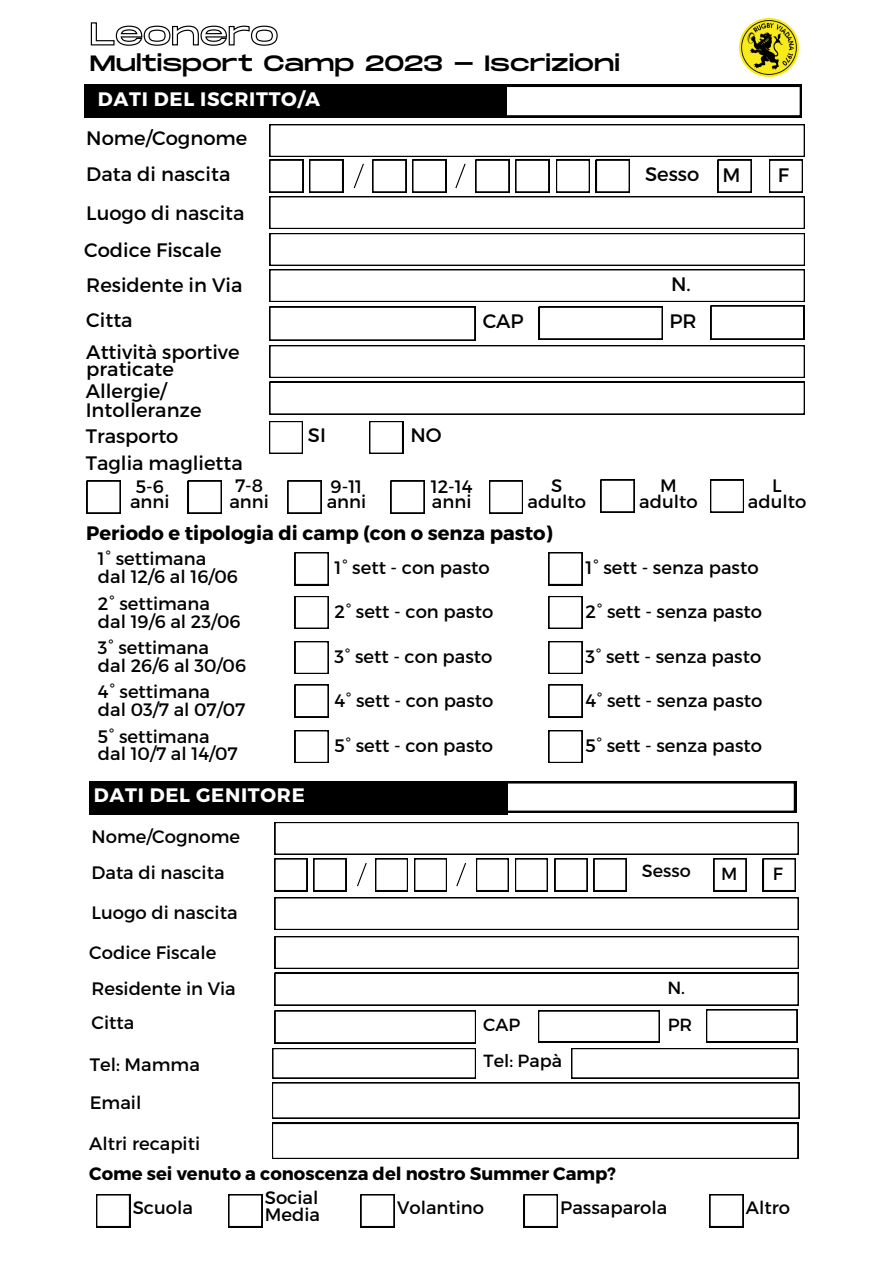
<style>
.page{position:relative;width:893px;height:1264px;background:#fff}
.page>*{position:absolute;margin:0;border:0;box-sizing:border-box;transform-origin:0 0}
.t1{font:22.2px "Monument Extended";color:#000}
.t2{font:19.5px/16.8px "Montserrat";color:#000}
.t3{font:700 19.5px "Montserrat";color:#000}
.t4{font:700 19.5px "Montserrat";letter-spacing:.035em;color:#fff}
.t5{font:18px/15.8px "Montserrat";color:#000}
.t6{font:700 18px "Montserrat";color:#000}
.t7{font:17.55px "Montserrat";color:#000}
</style>
<div class="page">
<div style="left:84px;top:85px;width:422px;height:33px;background:#000"></div>
<svg style="left:506px;top:85px;width:295px;height:32px"></svg>
<img style="left:739px;top:18px;width:59px;height:59px">
<svg style="left:90px;top:22px;width:188px;height:24px"></svg>
<svg style="left:87px;top:480px;width:33px;height:33px"></svg>
<svg style="left:287px;top:480px;width:34px;height:33px"></svg>
<svg style="left:188px;top:480px;width:34px;height:33px"></svg>
<svg style="left:390px;top:480px;width:34px;height:33px"></svg>
<svg style="left:489px;top:480px;width:34px;height:33px"></svg>
<svg style="left:600px;top:479px;width:34px;height:33px"></svg>
<svg style="left:710px;top:480px;width:34px;height:32px"></svg>
<svg style="left:269px;top:421px;width:34px;height:32px"></svg>
<svg style="left:369px;top:421px;width:34px;height:32px"></svg>
<svg style="left:295px;top:552px;width:33px;height:33px"></svg>
<svg style="left:548px;top:552px;width:34px;height:33px"></svg>
<svg style="left:295px;top:596px;width:33px;height:32px"></svg>
<svg style="left:548px;top:596px;width:34px;height:32px"></svg>
<svg style="left:295px;top:641px;width:33px;height:33px"></svg>
<svg style="left:548px;top:641px;width:34px;height:33px"></svg>
<svg style="left:295px;top:684px;width:33px;height:33px"></svg>
<svg style="left:548px;top:684px;width:34px;height:33px"></svg>
<svg style="left:295px;top:730px;width:33px;height:33px"></svg>
<svg style="left:548px;top:730px;width:34px;height:33px"></svg>
<svg style="left:269px;top:124px;width:535px;height:290px"></svg>
<svg style="left:89px;top:781px;width:707px;height:33px"></svg>
<svg style="left:274px;top:897px;width:524px;height:33px"></svg>
<svg style="left:274px;top:822px;width:524px;height:69px"></svg>
<svg style="left:96px;top:1194px;width:34px;height:32px"></svg>
<svg style="left:360px;top:1194px;width:34px;height:32px"></svg>
<svg style="left:228px;top:1194px;width:34px;height:32px"></svg>
<svg style="left:524px;top:1194px;width:33px;height:32px"></svg>
<svg style="left:709px;top:1194px;width:34px;height:32px"></svg>
<svg style="left:272px;top:936px;width:527px;height:222px"></svg>
<p class="t1" style="left:90px;top:51px;width:531px">Multisport Camp 2023 - Iscrizioni</p>
<p class="t4" style="left:98px;top:87px;width:224px">DATI DEL ISCRITTO/A</p>
<p class="t2" style="left:86px;top:129px;width:162px">Nome/Cognome</p>
<p class="t2" style="left:86px;top:165px;width:146px">Data di nascita</p>
<p class="t2" style="left:86px;top:203px;width:160px">Luogo di nascita</p>
<p class="t2" style="left:84px;top:240px;width:139px">Codice Fiscale</p>
<p class="t2" style="left:86px;top:275px;width:158px">Residente in Via</p>
<p class="t2" style="left:86px;top:311px;width:48px">Citta</p>
<p class="t2" style="left:86px;top:342px;width:155px">Attività sportive praticate</p>
<p class="t2" style="left:86px;top:380px;width:117px;line-height:19px">Allergie/<br>Intolleranze</p>
<p class="t2" style="left:86px;top:426px;width:94px">Trasporto</p>
<p class="t2" style="left:308px;top:425px;width:19px">SI</p>
<p class="t2" style="left:410px;top:425px;width:33px">NO</p>
<p class="t2" style="left:482px;top:311px;width:43px">CAP</p>
<p class="t2" style="left:645px;top:165px;width:56px">Sesso</p>
<p class="t2" style="left:722px;top:165px;width:20px">M</p>
<p class="t2" style="left:777px;top:165px;width:13px">F</p>
<p class="t2" style="left:671px;top:275px;width:21px">N.</p>
<p class="t2" style="left:669px;top:311px;width:29px">PR</p>
<p class="t2" style="left:86px;top:453px;width:159px">Taglia maglietta</p>
<p class="t5" style="left:130px;top:477px;width:41px;text-align:center">5-6 anni</p>
<p class="t5" style="left:229px;top:477px;width:41px;text-align:center">7-8 anni</p>
<p class="t5" style="left:326px;top:477px;width:41px">9-11 anni</p>
<p class="t5" style="left:430px;top:477px;width:43px">12-14 anni</p>
<p class="t5" style="left:527px;top:477px;width:60px;text-align:center">S adulto</p>
<p class="t5" style="left:639px;top:477px;width:60px;text-align:center">M adulto</p>
<p class="t5" style="left:747px;top:476px;width:60px;text-align:center">L adulto</p>
<p class="t3" style="left:86px;top:520px;width:468px">Periodo e tipologia di camp (con o senza pasto)</p>
<p class="t5" style="left:98px;top:549px;width:141px;line-height:18px">1° settimana dal 12/6 al 16/06</p>
<p class="t5" style="left:334px;top:559px;width:157px">1° sett - con pasto</p>
<p class="t5" style="left:585px;top:559px;width:174px">1° sett - senza pasto</p>
<p class="t5" style="left:334px;top:603px;width:160px">2° sett - con pasto</p>
<p class="t5" style="left:585px;top:603px;width:178px">2° sett - senza pasto</p>
<p class="t5" style="left:334px;top:648px;width:159px">3° sett - con pasto</p>
<p class="t5" style="left:585px;top:648px;width:177px">3° sett - senza pasto</p>
<p class="t5" style="left:334px;top:691px;width:160px">4° sett - con pasto</p>
<p class="t5" style="left:585px;top:691px;width:178px">4° sett - senza pasto</p>
<p class="t5" style="left:334px;top:737px;width:160px">5° sett - con pasto</p>
<p class="t5" style="left:585px;top:737px;width:178px">5° sett - senza pasto</p>
<p class="t5" style="left:98px;top:593px;width:144px;line-height:18px">2° settimana dal 19/6 al 23/06</p>
<p class="t5" style="left:98px;top:638px;width:150px;line-height:18px">3° settimana<br>dal 26/6 al 30/06</p>
<p class="t5" style="left:98px;top:682px;width:149px;line-height:18px">4° settimana<br>dal 03/7 al 07/07</p>
<p class="t5" style="left:98px;top:726px;width:141px;line-height:18px">5° settimana dal 10/7 al 14/07</p>
<p class="t4" style="left:94px;top:782px;width:212px">DATI DEL GENITORE</p>
<p class="t5" style="left:91px;top:827px;width:150px">Nome/Cognome</p>
<p class="t5" style="left:91px;top:864px;width:135px">Data di nascita</p>
<p class="t5" style="left:91px;top:904px;width:148px">Luogo di nascita</p>
<p class="t5" style="left:89px;top:943px;width:128px">Codice Fiscale</p>
<p class="t5" style="left:91px;top:979px;width:146px">Residente in Via</p>
<p class="t5" style="left:91px;top:1014px;width:44px">Citta</p>
<p class="t5" style="left:90px;top:1055px;width:111px">Tel: Mamma</p>
<p class="t5" style="left:90px;top:1094px;width:53px">Email</p>
<p class="t7" style="left:642px;top:859px;width:50px">Sesso</p>
<p class="t7" style="left:721px;top:861px;width:18px">M</p>
<p class="t7" style="left:772px;top:861px;width:12px">F</p>
<p class="t7" style="left:667px;top:976px;width:19px">N.</p>
<p class="t7" style="left:483px;top:1013px;width:39px">CAP</p>
<p class="t7" style="left:667px;top:1013px;width:26px">PR</p>
<p class="t7" style="left:483px;top:1049px;width:80px">Tel: Papà</p>
<p class="t5" style="left:89px;top:1134px;width:112px">Altri recapiti</p>
<p class="t6" style="left:89px;top:1161px;width:528px">Come sei venuto a conoscenza del nostro Summer Camp?</p>
<p class="t5" style="left:133px;top:1198px;width:62px">Scuola</p>
<p class="t5" style="left:265px;top:1187px;width:57px;line-height:16.8px">Social<br>Media</p>
<p class="t5" style="left:397px;top:1198px;width:89px">Volantino</p>
<p class="t5" style="left:560px;top:1198px;width:109px">Passaparola</p>
<p class="t5" style="left:746px;top:1198px;width:46px">Altro</p>
</div>
